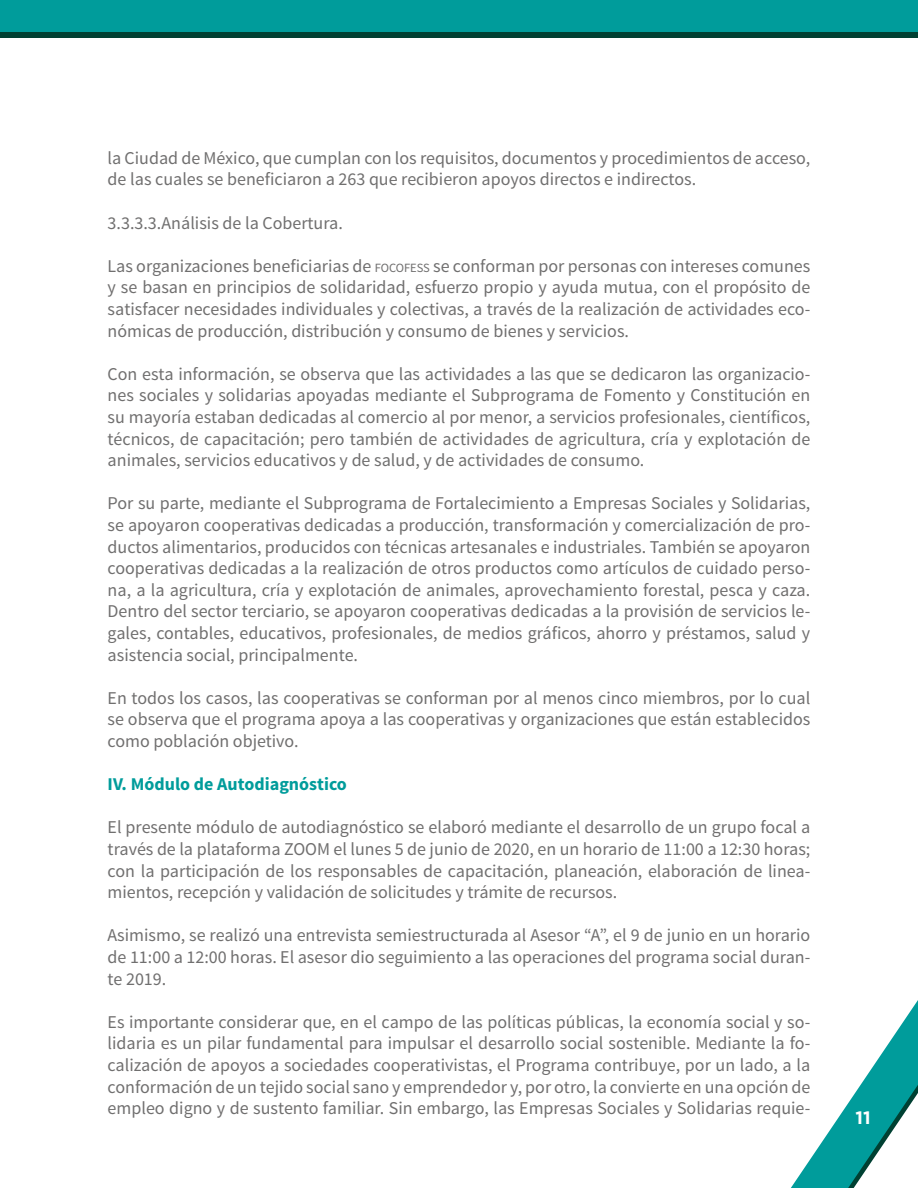
<style>
.page{position:relative;width:918px;height:1188px;background:#fff}
.page>*{position:absolute;margin:0;border:0;box-sizing:border-box;transform-origin:0 0}
.t1{font:18px/21.6px "Source Sans Pro";color:#706f6f;text-align:justify}
.t2{font:700 18px "Source Sans Pro";color:#009c9b}
.t3{font:700 18px "Gotham";color:#fff}
.s1{font-size:12.6px}
</style>
<div class="page">
<svg style="left:791px;top:1000px;width:127px;height:188px"></svg>
<div style="left:0;top:0;width:918px;height:35px;background:#009c9b"></div>
<div style="left:0;top:32px;width:918px;height:5px;background:#004032"></div>
<p class="t1" style="left:108px;top:147px;width:704px">la Ciudad de México, que cumplan con los requisitos, documentos y procedimientos de acceso, de las cuales se beneficiaron a 263 que recibieron apoyos directos e indirectos.</p>
<p class="t1" style="left:108px;top:212px;width:237px">3.3.3.3.Análisis de la Cobertura.</p>
<p class="t1" style="left:108px;top:255px;width:704px">Las organizaciones beneficiarias de <span class="s1">FOCOFESS</span> se conforman por personas con intereses comunes y se basan en principios de solidaridad, esfuerzo propio y ayuda mutua, con el propósito de satisfacer necesidades individuales y colectivas, a través de la realización de actividades eco&shy;nómicas de producción, distribución y consumo de bienes y servicios.</p>
<p class="t1" style="left:108px;top:363px;width:704px">Con esta información, se observa que las actividades a las que se dedicaron las organizacio&shy;nes sociales y solidarias apoyadas mediante el Subprograma de Fomento y Constitución en su mayoría estaban dedicadas al comercio al por menor, a servicios profesionales, científicos, técnicos, de capacitación; pero también de actividades de agricultura, cría y explotación de animales, servicios educativos y de salud, y de actividades de consumo.</p>
<p class="t1" style="left:108px;top:493px;width:704px">Por su parte, mediante el Subprograma de Fortalecimiento a Empresas Sociales y Solidarias, se apoyaron cooperativas dedicadas a producción, transformación y comercialización de pro&shy;ductos alimentarios, producidos con técnicas artesanales e industriales. También se apoyaron cooperativas dedicadas a la realización de otros productos como artículos de cuidado perso&shy;na, a la agricultura, cría y explotación de animales, aprovechamiento forestal, pesca y caza.<br>Dentro del sector terciario, se apoyaron cooperativas dedicadas a la provisión de servicios le&shy;gales, contables, educativos, profesionales, de medios gráficos, ahorro y préstamos, salud y asistencia social, principalmente.</p>
<p class="t1" style="left:108px;top:687px;width:704px">En todos los casos, las cooperativas se conforman por al menos cinco miembros, por lo cual se observa que el programa apoya a las cooperativas y organizaciones que están establecidos como población objetivo.</p>
<p class="t2" style="left:108px;top:773px;width:241px">IV. Módulo de Autodiagnóstico</p>
<p class="t1" style="left:108px;top:817px;width:704px">El presente módulo de autodiagnóstico se elaboró mediante el desarrollo de un grupo focal a través de la plataforma ZOOM el lunes 5 de junio de 2020, en un horario de 11:00 a 12:30 horas; con la participación de los responsables de capacitación, planeación, elaboración de linea&shy;mientos, recepción y validación de solicitudes y trámite de recursos.</p>
<p class="t1" style="left:108px;top:925px;width:704px">Asimismo, se realizó una entrevista semiestructurada al Asesor “A”, el 9 de junio en un horario de 11:00 a 12:00 horas. El asesor dio seguimiento a las operaciones del programa social duran&shy;te 2019.</p>
<p class="t1" style="left:108px;top:1011px;width:704px">Es importante considerar que, en el campo de las políticas públicas, la economía social y so&shy;lidaria es un pilar fundamental para impulsar el desarrollo social sostenible. Mediante la fo&shy;calización de apoyos a sociedades cooperativistas, el Programa contribuye, por un lado, a la conformación de un tejido social sano y emprendedor y, por otro, la convierte en una opción de empleo digno y de sustento familiar. Sin embargo, las Empresas Sociales y Solidarias requie-</p>
<p class="t3" style="left:856px;top:1107px;width:17px">11</p>
</div>
